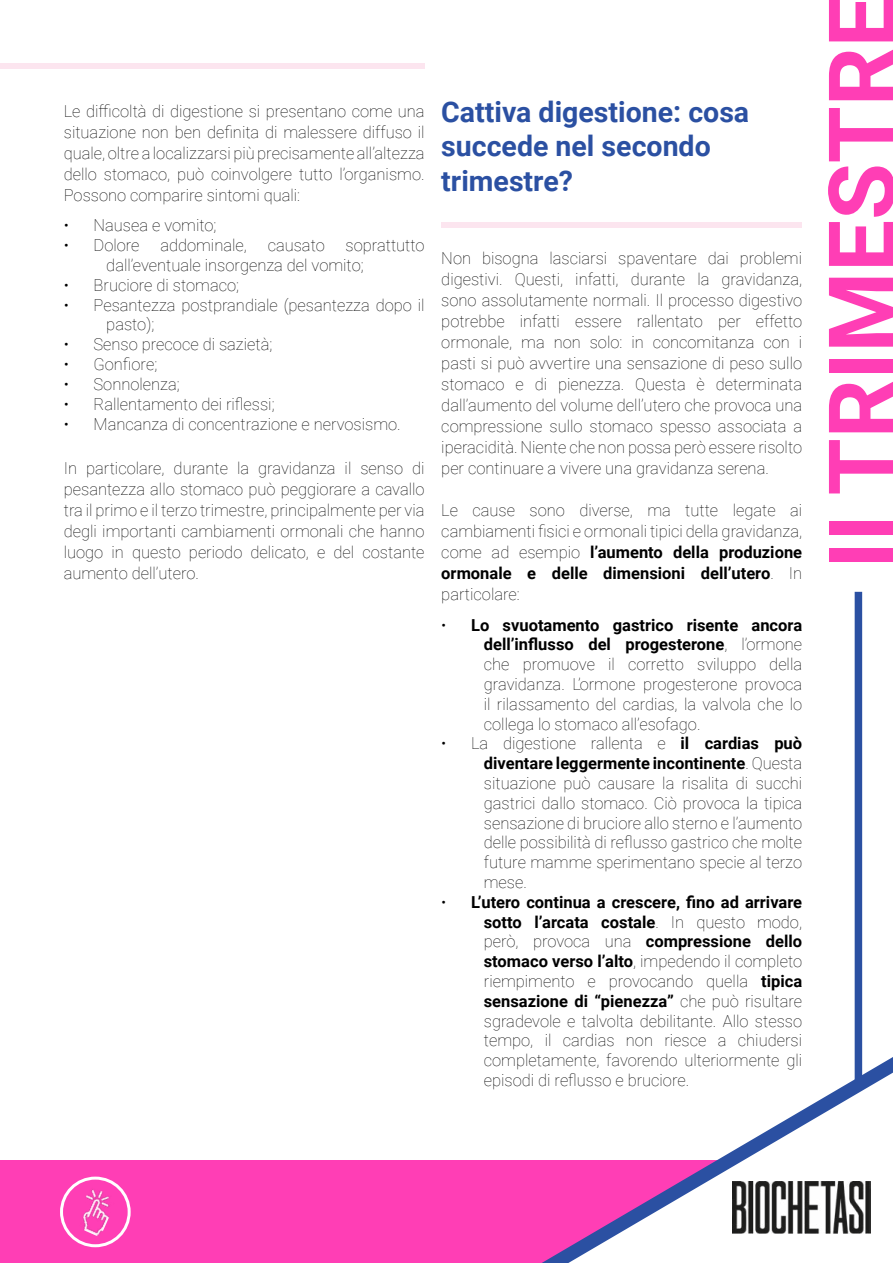
<style>
.page{position:relative;width:893px;height:1263px;background:#fff}
.page>*{position:absolute;margin:0;border:0;box-sizing:border-box;transform-origin:0 0}
.t1{font:700 92.25px "Roboto";color:#ff3eb5}
.t2{font:700 28.5px/34.2px "Roboto";color:#2b50a2}
.t3{font:100 16.5px/21px "Roboto";color:#000;text-align:justify}
.s1{font-weight:700}
</style>
<div class="page">
<div style="left:0;top:1160px;width:829px;height:103px;background:#ff3eb5"></div>
<img style="left:73px;top:1186px;width:44px;height:51px">
<div style="left:60px;top:1176px;width:71px;height:71px;border:3px solid #fff;border-radius:50%"></div>
<svg style="left:542px;top:1037px;width:351px;height:226px"></svg>
<img style="left:732px;top:1181px;width:139px;height:52px">
<div style="left:0;top:64px;width:425px;height:5px;background:#fce5ef"></div>
<div style="left:441px;top:222px;width:361px;height:5px;background:#fce5ef"></div>
<div style="left:855px;top:592px;width:7px;height:492px;background:#2b50a2"></div>
<p class="t3" style="left:64px;top:100px;width:362px">Le difficoltà di digestione si presentano come una situazione non ben definita di malessere diffuso il quale, oltre a localizzarsi più precisamente all’altezza dello stomaco, può coinvolgere tutto l’organismo.<br>Possono comparire sintomi quali:</p>
<p class="t3" style="left:64px;top:214px;width:154px">• Nausea e vomito;</p>
<p class="t3" style="left:64px;top:234px;width:77px">• Dolore</p>
<p class="t3" style="left:160px;top:234px;width:88px">addominale,</p>
<p class="t3" style="left:268px;top:234px;width:59px">causato</p>
<p class="t3" style="left:106px;top:235px;width:320px;line-height:19.8px;text-indent:239px">soprattutto dall’eventuale insorgenza del vomito;</p>
<p class="t3" style="left:64px;top:274px;width:177px">• Bruciore di stomaco;</p>
<p class="t3" style="left:106px;top:294px;width:320px;line-height:19.8px;text-indent:-43px">• Pesantezza postprandiale (pesantezza dopo il pasto);</p>
<p class="t3" style="left:64px;top:333px;width:210px">• Senso precoce di sazietà;</p>
<p class="t3" style="left:64px;top:353px;width:95px">• Gonfiore;</p>
<p class="t3" style="left:64px;top:373px;width:117px">• Sonnolenza;</p>
<p class="t3" style="left:64px;top:393px;width:212px">• Rallentamento dei riflessi;</p>
<p class="t3" style="left:64px;top:412px;width:338px">• Mancanza di concentrazione e nervosismo.</p>
<p class="t3" style="left:64px;top:457px;width:362px">In particolare, durante la gravidanza il senso di pesantezza allo stomaco può peggiorare a cavallo tra il primo e il terzo trimestre, principalmente per via degli importanti cambiamenti ormonali che hanno luogo in questo periodo delicato, e del costante aumento dell’utero.</p>
<h2 class="t2" style="left:441px;top:94px;width:309px">Cattiva digestione: cosa succede nel secondo trimestre?</h2>
<p class="t3" style="left:441px;top:247px;width:362px">Non bisogna lasciarsi spaventare dai problemi digestivi. Questi, infatti, durante la gravidanza, sono assolutamente normali. Il processo digestivo potrebbe infatti essere rallentato per effetto ormonale, ma non solo: in concomitanza con i pasti si può avvertire una sensazione di peso sullo stomaco e di pienezza. Questa è determinata dall’aumento del volume dell’utero che provoca una compressione sullo stomaco spesso associata a iperacidità. Niente che non possa però essere risolto per continuare a vivere una gravidanza serena.</p>
<p class="t3" style="left:441px;top:499px;width:362px">Le cause sono diverse, ma tutte legate ai cambiamenti fisici e ormonali tipici della gravidanza, come ad esempio <span class="s1">l’aumento della produzione ormonale e delle dimensioni dell’utero</span>. In particolare:</p>
<p class="t3" style="left:484px;top:614px;width:320px;line-height:19.8px;text-indent:-43px">• <span class="s1">Lo svuotamento gastrico risente ancora dell’influsso del progesterone</span>, l’ormone che promuove il corretto sviluppo della gravidanza. L’ormone progesterone provoca il rilassamento del cardias, la valvola che lo collega lo stomaco all’esofago.</p>
<p class="t3" style="left:484px;top:733px;width:320px;line-height:19.8px;text-indent:-43px">• La digestione rallenta e <span class="s1">il cardias può diventare leggermente incontinente</span>. Questa situazione può causare la risalita di succhi gastrici dallo stomaco. Ciò provoca la tipica sensazione di bruciore allo sterno e l’aumento delle possibilità di reflusso gastrico che molte future mamme sperimentano specie al terzo mese.</p>
<p class="t3" style="left:484px;top:891px;width:320px;line-height:19.8px;text-indent:-43px">• <span class="s1">L’utero continua a crescere, fino ad arrivare sotto l’arcata costale</span>. In questo modo, però, provoca una <span class="s1">compressione dello stomaco verso l’alto</span>, impedendo il completo riempimento e provocando quella <span class="s1">tipica sensazione di “pienezza”</span> che può risultare sgradevole e talvolta debilitante. Allo stesso tempo, il cardias non riesce a chiudersi completamente, favorendo ulteriormente gli episodi di reflusso e bruciore.</p>
<h1 class="t1" style="left:797px;top:569px;width:575px;rotate:-90deg">II TRIMESTRE</h1>
</div>
